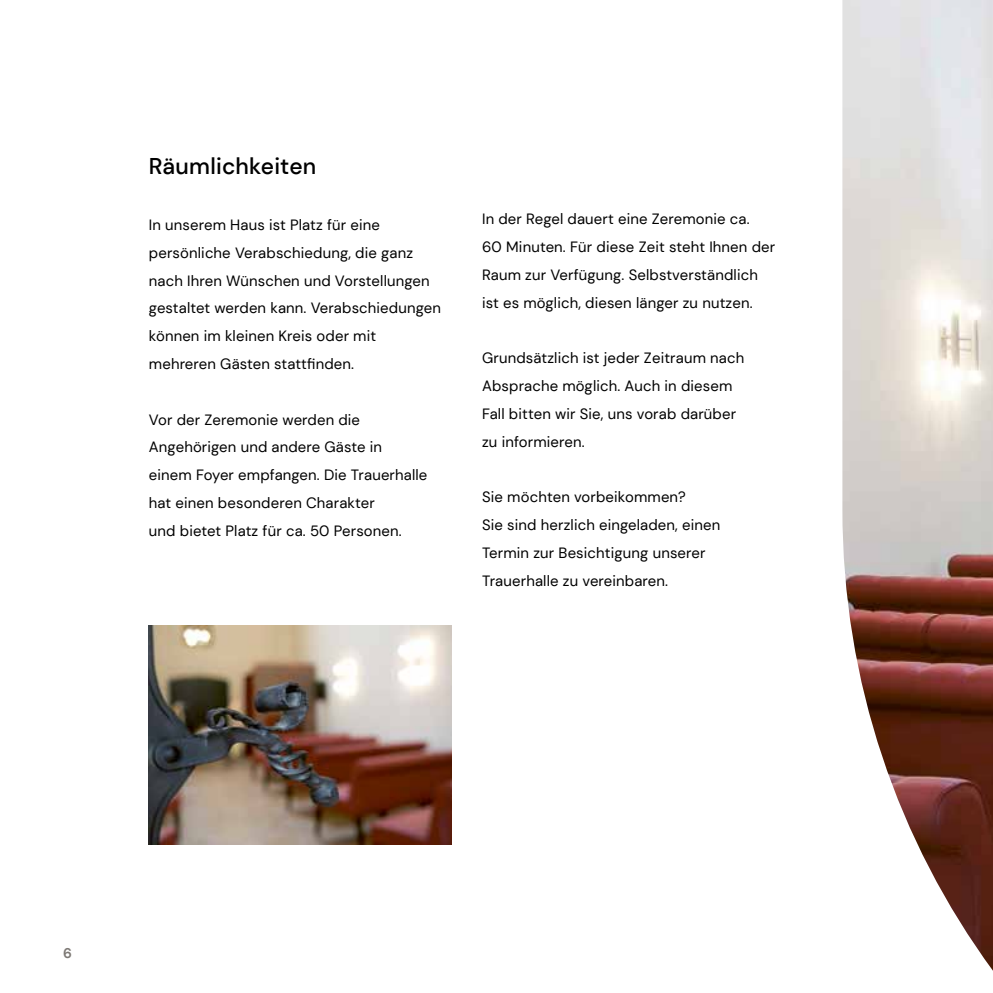
<style>
.page{position:relative;width:993px;height:993px;background:#fff}
.page>*{position:absolute;margin:0;border:0;box-sizing:border-box;transform-origin:0 0}
.t1{font:500 22.75px "DM Sans";letter-spacing:.01em;color:#000}
.t2{font:14.88px/27.8px "DM Sans";letter-spacing:.01em;color:#000}
.t3{font:700 14px "DM Sans";color:#7d7975}
</style>
<div class="page">
<img style="left:842px;top:0;width:150px;height:970px">
<img style="left:149px;top:625px;width:302px;height:218px">
<h1 class="t1" style="left:149px;top:152px;width:169px">Räumlichkeiten</h1>
<p class="t2" style="left:149px;top:211px;width:293px">In unserem Haus ist Platz für eine persönliche Verabschiedung, die ganz nach Ihren Wünschen und Vorstellungen gestaltet werden kann. Verabschiedungen können im kleinen Kreis oder mit mehreren Gästen stattfinden.</p>
<p class="t2" style="left:149px;top:405px;width:280px">Vor der Zeremonie werden die Angehörigen und andere Gäste in einem Foyer empfangen. Die Trauerhalle hat einen besonderen Charakter<br>und bietet Platz für ca. 50 Personen.</p>
<p class="t2" style="left:482px;top:205px;width:294px">In der Regel dauert eine Zeremonie ca.<br>60 Minuten. Für diese Zeit steht Ihnen der Raum zur Verfügung. Selbstverständlich ist es möglich, diesen länger zu nutzen.</p>
<p class="t2" style="left:482px;top:344px;width:263px">Grundsätzlich ist jeder Zeitraum nach<br>Absprache möglich. Auch in diesem<br>Fall bitten wir Sie, uns vorab darüber zu informieren.</p>
<p class="t2" style="left:482px;top:483px;width:239px">Sie möchten vorbeikommen?<br>Sie sind herzlich eingeladen, einen<br>Termin zur Besichtigung unserer<br>Trauerhalle zu vereinbaren.</p>
<p class="t3" style="left:63px;top:944px;width:10px">6</p>
</div>
